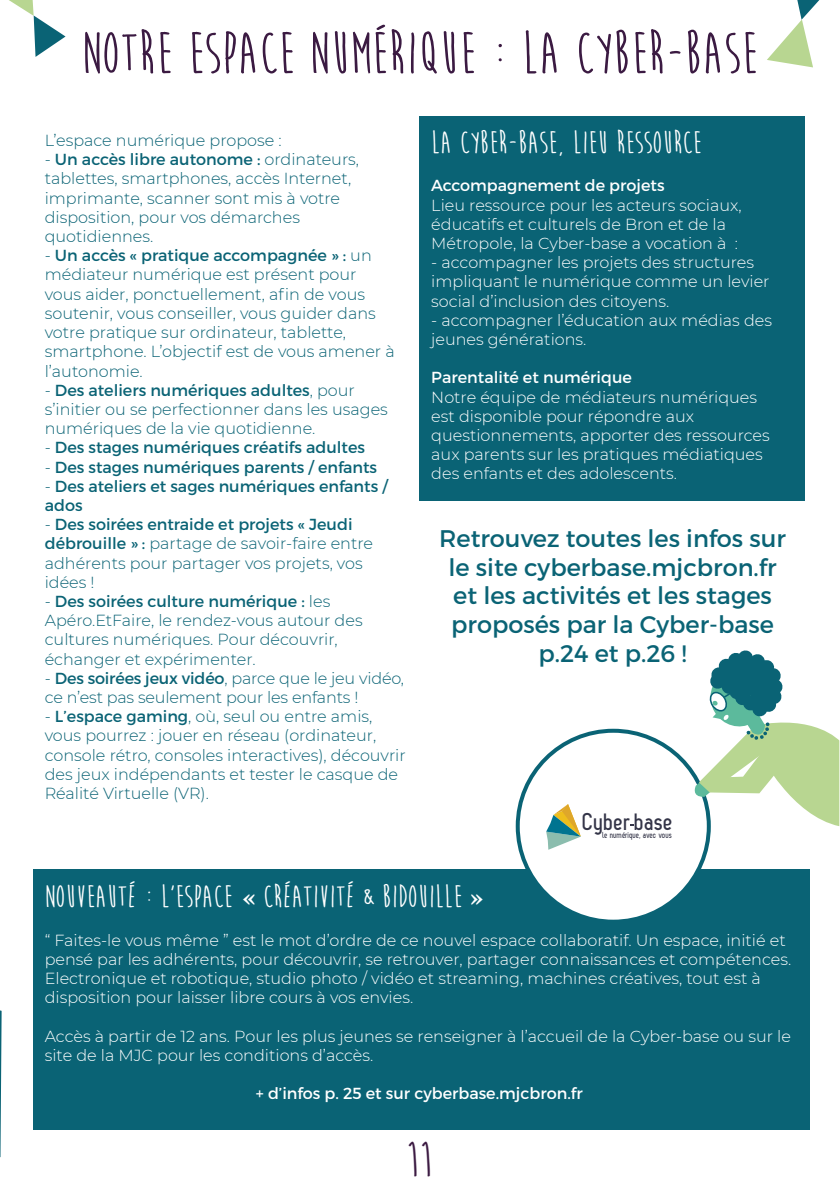
<style>
.page{position:relative;width:840px;height:1191px;background:#fff}
.page>*{position:absolute;margin:0;border:0;box-sizing:border-box;transform-origin:0 0}
.t1{font:700 60px "Moon Flower";color:#3b1a42}
.t2{font:700 48px "Moon Flower";color:#3b1a42}
.t3{font:700 32px "Moon Flower";color:#fff}
.t4{font:700 24.2px "Zag";color:#343548}
.t5{font:24px/28.8px "Montserrat";color:#0a6375;text-align:center}
.t6{font:300 16px/19.2px "Montserrat";color:#0a6375}
.t7{font:300 16px/19.2px "Montserrat";color:#fff}
.t8{font:16px/19.2px "Montserrat";color:#0a6375}
.t9{font:16px "Montserrat";color:#fff}
.t10{font:700 9px "Zag";color:#343548;scale:.91 1}
.s1{font-weight:400}
.s2{font-weight:300}
</style>
<div class="page">
<svg style="left:0;top:1010px;width:2px;height:147px"></svg>
<div style="left:33px;top:868px;width:776px;height:261px;background:#0a6375"></div>
<div style="left:419px;top:116px;width:385px;height:384px;background:#0a6375"></div>
<svg style="left:9px;top:0;width:56px;height:57px"></svg>
<svg style="left:767px;top:0;width:51px;height:67px"></svg>
<div style="left:517px;top:730px;width:191px;height:191px;background:#fff;border-radius:50%"></div>
<svg style="left:546px;top:804px;width:34px;height:45px"></svg>
<svg style="left:690px;top:650px;width:148px;height:176px"></svg>
<h1 class="t1" style="left:81px;top:22px;width:621px">NOTRE ESPACE NUMÉRIQUE : LA CYBER-BASE</h1>
<p class="t6" style="left:45px;top:130px;width:238px">L’espace numérique propose :</p>
<p class="t6" style="left:45px;top:149px;width:316px">- <span class="s1">Un accès libre autonome :</span> ordinateurs, tablettes, smartphones, accès Internet, imprimante, scanner sont mis à votre disposition, pour vos démarches quotidiennes.</p>
<p class="t6" style="left:45px;top:245px;width:351px">- <span class="s1">Un accès « pratique accompagnée » :</span> un médiateur numérique est présent pour vous aider, ponctuellement, afin de vous soutenir, vous conseiller, vous guider dans votre pratique sur ordinateur, tablette, smartphone. L’objectif est de vous amener à l’autonomie.</p>
<p class="t6" style="left:45px;top:380px;width:344px">- <span class="s1">Des ateliers numériques adultes</span>, pour s’initier ou se perfectionner dans les usages numériques de la vie quotidienne.</p>
<p class="t8" style="left:45px;top:438px;width:321px"><span class="s2">-</span> Des stages numériques créatifs adultes</p>
<p class="t8" style="left:45px;top:457px;width:333px"><span class="s2">-</span> Des stages numériques parents / enfants</p>
<p class="t8" style="left:45px;top:476px;width:344px"><span class="s2">-</span> Des ateliers et sages numériques enfants / ados</p>
<p class="t6" style="left:45px;top:514px;width:329px">- <span class="s1">Des soirées entraide et projets « Jeudi débrouille » :</span> partage de savoir-faire entre adhérents pour partager vos projets, vos idées !</p>
<p class="t6" style="left:45px;top:591px;width:319px">- <span class="s1">Des soirées culture numérique :</span> les Apéro.EtFaire, le rendez-vous autour des cultures numériques. Pour découvrir, échanger et expérimenter.</p>
<p class="t6" style="left:45px;top:668px;width:361px">- <span class="s1">Des soirées jeux vidéo</span>, parce que le jeu vidéo, ce n’est pas seulement pour les enfants !</p>
<p class="t6" style="left:45px;top:706px;width:362px">- <span class="s1">L’espace gaming</span>, où, seul ou entre amis, vous pourrez : jouer en réseau (ordinateur, console rétro, consoles interactives), découvrir des jeux indépendants et tester le casque de Réalité Virtuelle (VR).</p>
<h3 class="t3" style="left:431px;top:126px;width:271px">LA CYBER-BASE, LIEU RESSOURCE</h3>
<p class="t9" style="left:431px;top:176px;width:234px">Accompagnement de projets</p>
<p class="t7" style="left:431px;top:195px;width:312px">Lieu ressource pour les acteurs sociaux, éducatifs et culturels de Bron et de la<br>Métropole, la Cyber-base a vocation à :</p>
<p class="t7" style="left:431px;top:252px;width:339px">- accompagner les projets des structures impliquant le numérique comme un levier social d’inclusion des citoyens.</p>
<p class="t7" style="left:431px;top:310px;width:342px">- accompagner l’éducation aux médias des jeunes générations.</p>
<p class="t9" style="left:431px;top:368px;width:202px">Parentalité et numérique</p>
<p class="t7" style="left:431px;top:387px;width:340px">Notre équipe de médiateurs numériques est disponible pour répondre aux questionnements, apporter des ressources aux parents sur les pratiques médiatiques des enfants et des adolescents.</p>
<h3 class="t5" style="left:439px;top:523px;width:348px">Retrouvez toutes les infos sur le site cyberbase.mjcbron.fr et les activités et les stages proposés par la Cyber-base p.24 et p.26 !</h3>
<h3 class="t4" style="left:582px;top:809px;width:92px">Cyber base</h3>
<p class="t10" style="left:602px;top:830px;width:78px">le numérique, avec vous</p>
<h3 class="t3" style="left:45px;top:880px;width:441px">NOUVEAUTÉ : L’ESPACE « CRÉATIVITÉ &amp; BIDOUILLE »</h3>
<p class="t7" style="left:45px;top:929px;width:747px">“ Faites-le vous même ” est le mot d’ordre de ce nouvel espace collaboratif. Un espace, initié et pensé par les adhérents, pour découvrir, se retrouver, partager connaissances et compétences.<br>Electronique et robotique, studio photo / vidéo et streaming, machines créatives, tout est à disposition pour laisser libre cours à vos envies.</p>
<p class="t7" style="left:45px;top:1025px;width:747px">Accès à partir de 12 ans. Pour les plus jeunes se renseigner à l’accueil de la Cyber-base ou sur le site de la MJC pour les conditions d’accès.</p>
<p class="t9" style="left:256px;top:1083px;width:328px">+ d’infos p. 25 et sur cyberbase.mjcbron.fr</p>
<h2 class="t2" style="left:405px;top:1135px;width:28px">11</h2>
</div>
